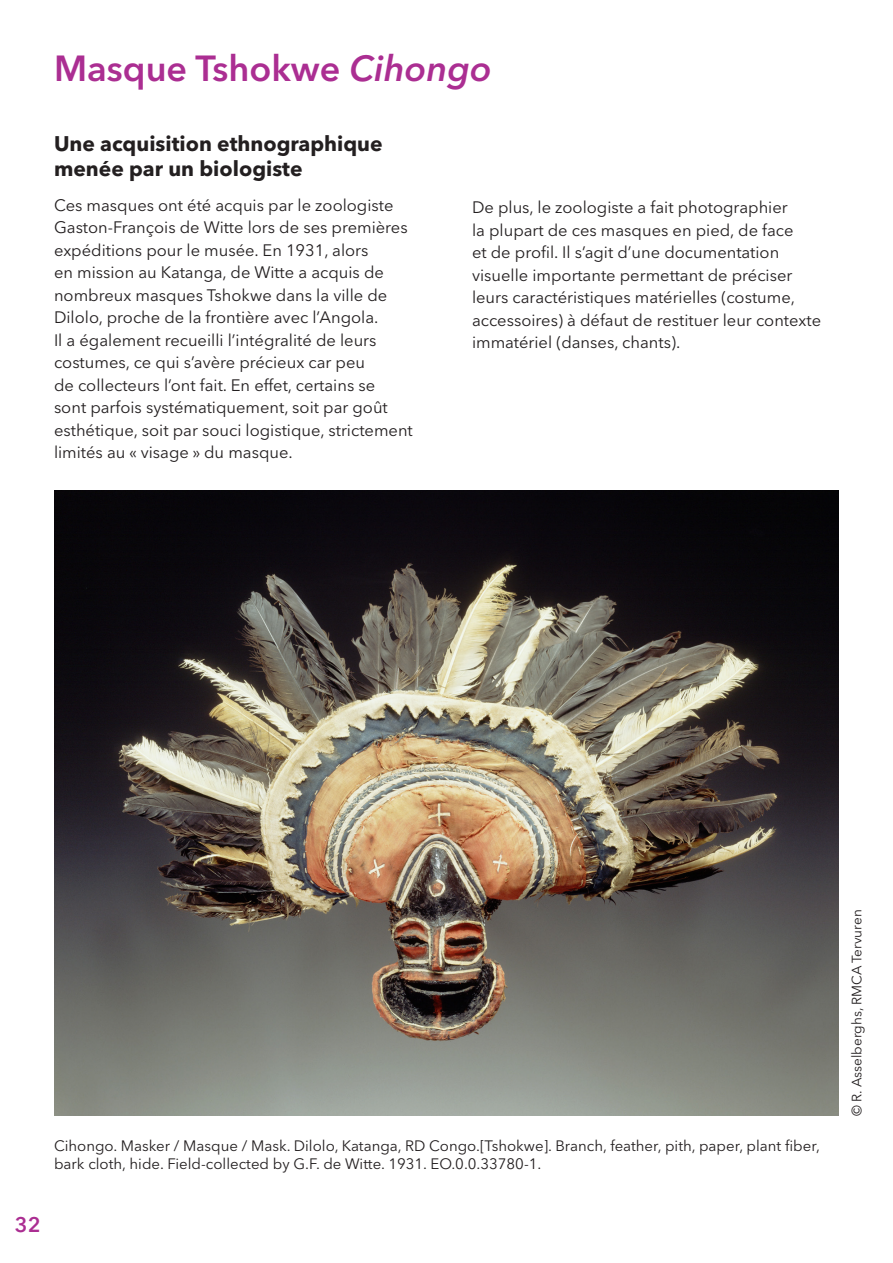
<style>
.page{position:relative;width:893px;height:1263px;background:#fff}
.page>*{position:absolute;margin:0;border:0;box-sizing:border-box;transform-origin:0 0}
.objecten_titels{font:600 36px "Avenir Next LT Pro";color:#ab2e92}
.minititels{font:700 21px "Avenir Next LT Pro";color:#231f20}
.t1{font:600 21px "Avenir Next LT Pro";color:#ab2e92}
.tekst{font:16.5px/22.5px "Avenir Next LT Pro";color:#231f20}
.tekst-2{font:15px/18px "Avenir Next LT Pro";color:#231f20}
.tekst-3{font:13.5px "Avenir Next LT Pro";color:#231f20}
.s1{font-style:italic}
</style>
<div class="page">
<img style="left:54px;top:490px;width:785px;height:626px">
<p class="objecten_titels" style="left:54px;top:47px;width:439px">Masque Tshokwe <span class="s1">Cihongo</span></p>
<p class="minititels" style="left:54px;top:130px;width:330px">Une acquisition ethnographique</p>
<p class="minititels" style="left:54px;top:155px;width:250px">menée par un biologiste</p>
<p class="tekst" style="left:54px;top:194px;width:360px">Ces masques ont été acquis par le zoologiste Gaston-François de Witte lors de ses premières expéditions pour le musée. En 1931, alors<br>en mission au Katanga, de Witte a acquis de nombreux masques Tshokwe dans la ville de Dilolo, proche de la frontière avec l’Angola.<br>Il a également recueilli l’intégralité de leurs costumes, ce qui s’avère précieux car peu<br>de collecteurs l’ont fait. En effet, certains se<br>sont parfois systématiquement, soit par goût esthétique, soit par souci logistique, strictement limités au « visage » du masque.</p>
<p class="tekst" style="left:472px;top:196px;width:351px">De plus, le zoologiste a fait photographier<br>la plupart de ces masques en pied, de face<br>et de profil. Il s’agit d’une documentation visuelle importante permettant de préciser leurs caractéristiques matérielles (costume, accessoires) à défaut de restituer leur contexte immatériel (danses, chants).</p>
<p class="tekst-2" style="left:54px;top:1137px;width:767px">Cihongo. Masker / Masque / Mask. Dilolo, Katanga, RD Congo.[Tshokwe]. Branch, feather, pith, paper, plant fiber, bark cloth, hide. Field-collected by G.F. de Witte. 1931. EO.0.0.33780-1.</p>
<p class="t1" style="left:15px;top:1212px;width:27px">32</p>
<p class="tekst-3" style="left:849px;top:1116px;width:208px;rotate:-90deg">© R. Asselberghs, RMCA Tervuren</p>
</div>
